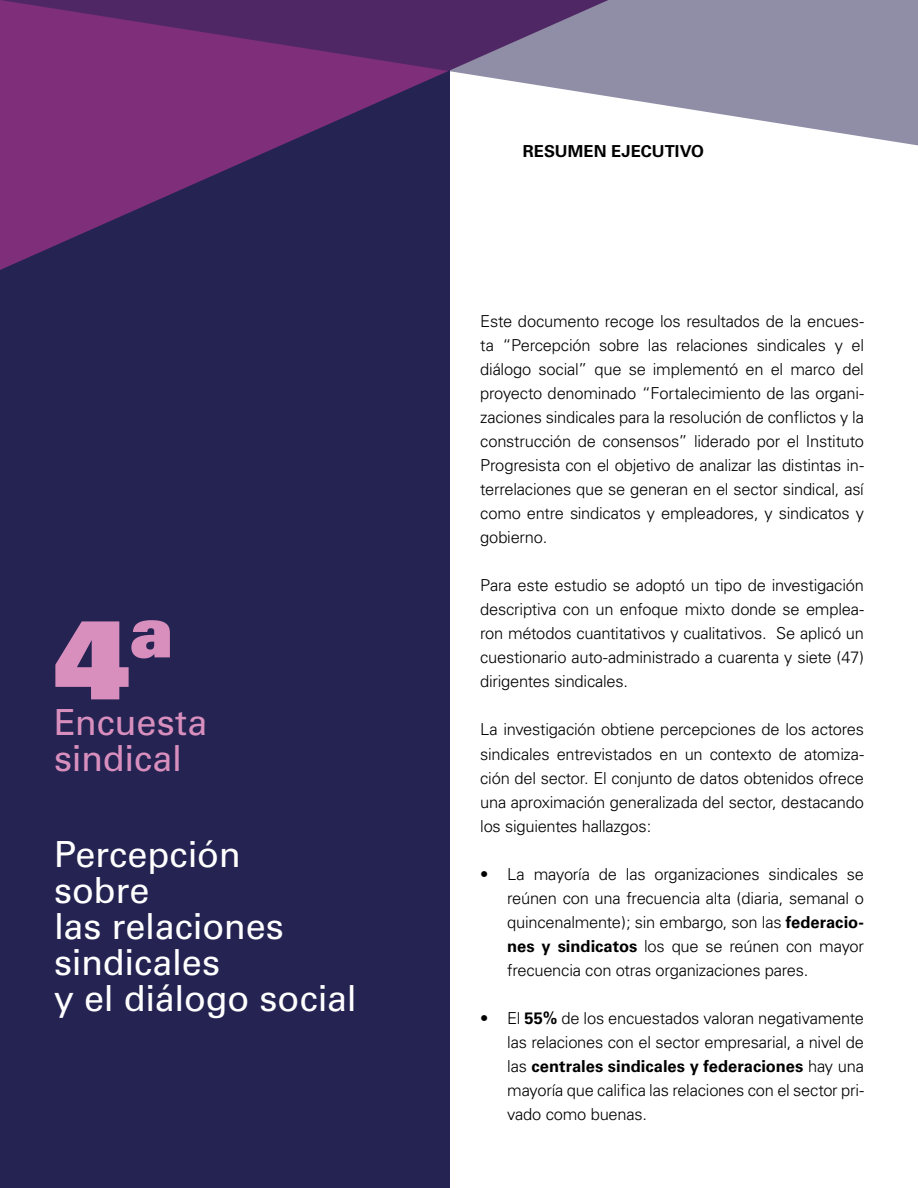
<style>
.page{position:relative;width:918px;height:1188px;background:#fff}
.page>*{position:absolute;margin:0;border:0;box-sizing:border-box;transform-origin:0 0}
.t1{font:900 108px "Univers";color:#d88fbe}
.t2{font:36px/36px "Univers";letter-spacing:-.005em;color:#fff}
.t3{font:36px/36px "Univers";letter-spacing:-.005em;color:#d88fbe}
.t4{font:300 16.5px/24px "Univers";letter-spacing:-.015em;color:#000;text-align:justify}
.t5{font:700 16.5px "Univers";letter-spacing:.005em;color:#000}
.s1{font-weight:700}
</style>
<div class="page">
<div style="left:0;top:0;width:450px;height:1188px;background:#242352"></div>
<svg style="left:0;top:145px;width:281px;height:125px"></svg>
<svg style="left:0;top:0;width:918px;height:145px"></svg>
<h1 class="t1" style="left:54px;top:590px;width:120px">4<sup>a</sup></h1>
<h2 class="t3" style="left:54px;top:705px;width:155px">Encuesta sindical</h2>
<h2 class="t2" style="left:54px;top:837px;width:304px">Percepción<br>sobre<br>las relaciones sindicales<br>y el diálogo social</h2>
<p class="t5" style="left:523px;top:141px;width:183px">RESUMEN EJECUTIVO</p>
<p class="t4" style="left:480px;top:310px;width:385px">Este documento recoge los resultados de la encues&shy;ta “Percepción sobre las relaciones sindicales y el diálogo social” que se implementó en el marco del proyecto denominado “Fortalecimiento de las organi&shy;zaciones sindicales para la resolución de conflictos y la construcción de consensos” liderado por el Instituto Progresista con el objetivo de analizar las distintas in&shy;terrelaciones que se generan en el sector sindical, así como entre sindicatos y empleadores, y sindicatos y gobierno.</p>
<p class="t4" style="left:480px;top:574px;width:385px">Para este estudio se adoptó un tipo de investigación descriptiva con un enfoque mixto donde se emplea&shy;ron métodos cuantitativos y cualitativos. Se aplicó un cuestionario auto-administrado a cuarenta y siete (47) dirigentes sindicales.</p>
<p class="t4" style="left:480px;top:718px;width:385px">La investigación obtiene percepciones de los actores sindicales entrevistados en un contexto de atomiza&shy;ción del sector. El conjunto de datos obtenidos ofrece una aproximación generalizada del sector, destacando los siguientes hallazgos:</p>
<p class="t4" style="left:507px;top:862px;width:358px;text-indent:-27px">• La mayoría de las organizaciones sindicales se reúnen con una frecuencia alta (diaria, semanal o quincenalmente); sin embargo, son las <span class="s1">federacio&shy;nes y sindicatos</span> los que se reúnen con mayor frecuencia con otras organizaciones pares.</p>
<p class="t4" style="left:507px;top:1006px;width:358px;text-indent:-27px">• El <span class="s1">55%</span> de los encuestados valoran negativamente las relaciones con el sector empresarial, a nivel de las <span class="s1">centrales sindicales y federaciones</span> hay una mayoría que califica las relaciones con el sector pri&shy;vado como buenas.</p>
</div>
